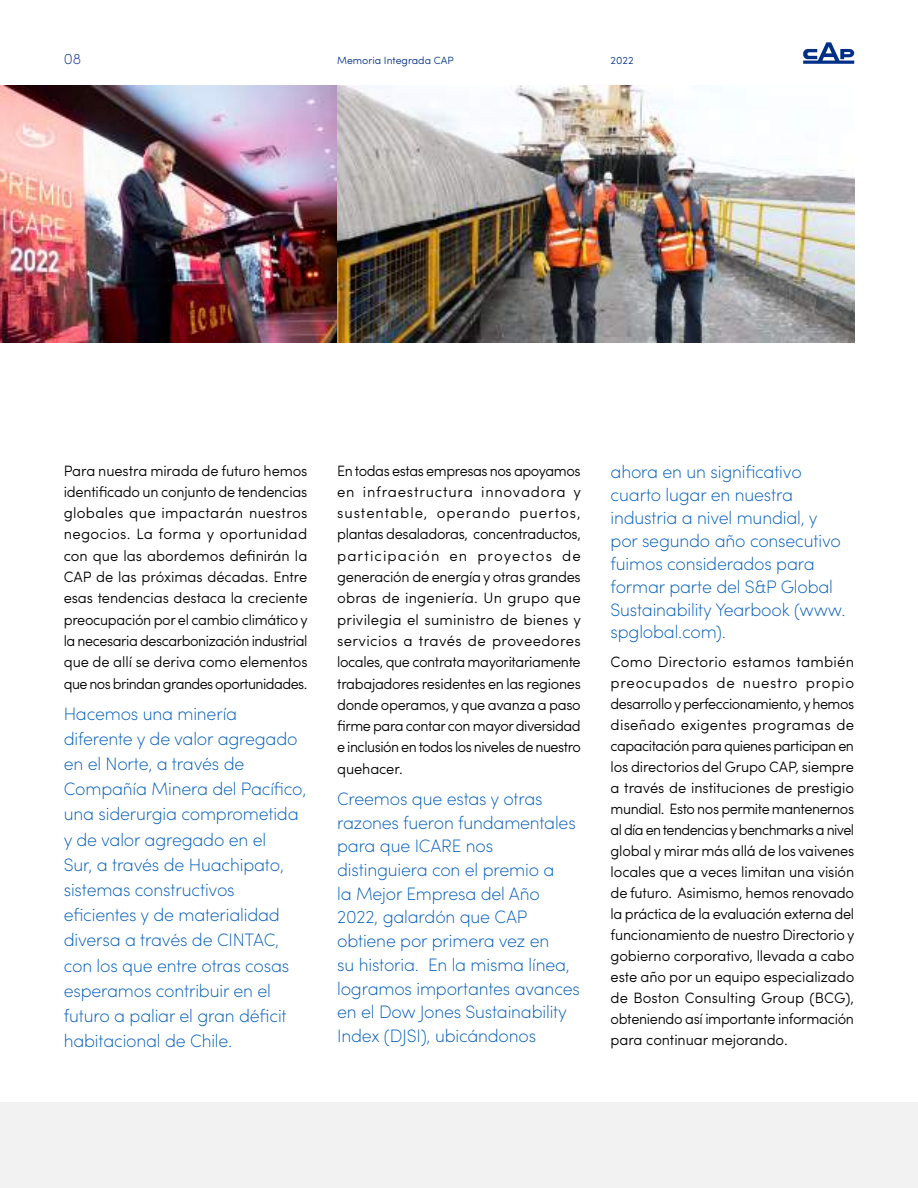
<style>
.page{position:relative;width:918px;height:1188px;background:#fff}
.page>*{position:absolute;margin:0;border:0;box-sizing:border-box;transform-origin:0 0}
.t1{font:200 18px/25.2px "Sofia Pro";letter-spacing:-.01em;color:#005cb8}
.t2{font:300 15px/21.3px "Sofia Pro";letter-spacing:-.03em;color:#000;text-align:justify}
.t3{font:200 15px "Sofia Pro";color:#002f87}
.t4{font:300 10.5px "Sofia Pro";color:#002f87}
</style>
<div class="page">
<svg style="left:803px;top:42px;width:51px;height:22px"></svg>
<div style="left:0;top:1103px;width:918px;height:85px;background:#f2f2f2"></div>
<img style="left:0;top:85px;width:854px;height:257px">
<p class="t3" style="left:64px;top:48px;width:19px">08</p>
<p class="t4" style="left:337px;top:52px;width:118px">Memoria Integrada CAP</p>
<p class="t4" style="left:611px;top:52px;width:24px">2022</p>
<p class="t2" style="left:64px;top:459px;width:246px">Para nuestra mirada de futuro hemos identificado un conjunto de tendencias globales que impactarán nuestros negocios. La forma y oportunidad con que las abordemos definirán la CAP de las próximas décadas. Entre esas tendencias destaca la creciente preocupación por el cambio climático y la necesaria descarbonización industrial que de allí se deriva como elementos que nos brindan grandes oportunidades.</p>
<p class="t1" style="left:64px;top:700px;width:244px">Hacemos una minería diferente y de valor agregado en el Norte, a través de<br>Compañía Minera del Pacífico, una siderurgia comprometida y de valor agregado en el<br>Sur, a través de Huachipato, sistemas constructivos eficientes y de materialidad diversa a través de CINTAC, con los que entre otras cosas esperamos contribuir en el futuro a paliar el gran déficit habitacional de Chile.</p>
<p class="t2" style="left:337px;top:459px;width:246px">En todas estas empresas nos apoyamos en infraestructura innovadora y sustentable, operando puertos, plantas desaladoras, concentraductos, participación en proyectos de generación de energía y otras grandes obras de ingeniería. Un grupo que privilegia el suministro de bienes y servicios a través de proveedores locales, que contrata mayoritariamente trabajadores residentes en las regiones donde operamos, y que avanza a paso firme para contar con mayor diversidad e inclusión en todos los niveles de nuestro quehacer.</p>
<p class="t1" style="left:337px;top:786px;width:244px;line-height:23.7px">Creemos que estas y otras razones fueron fundamentales para que ICARE nos distinguiera con el premio a<br>la Mejor Empresa del Año<br>2022, galardón que CAP obtiene por primera vez en<br>su historia. En la misma línea, logramos importantes avances en el Dow Jones Sustainability<br>Index (DJSI), ubicándonos</p>
<p class="t1" style="left:611px;top:459px;width:237px;line-height:23px">ahora en un significativo cuarto lugar en nuestra industria a nivel mundial, y por segundo año consecutivo fuimos considerados para formar parte del S&amp;P Global<br>Sustainability Yearbook (www. spglobal.com).</p>
<p class="t2" style="left:611px;top:650px;width:246px">Como Directorio estamos también preocupados de nuestro propio desarrollo y perfeccionamiento, y hemos diseñado exigentes programas de capacitación para quienes participan en los directorios del Grupo CAP, siempre a través de instituciones de prestigio mundial. Esto nos permite mantenernos al día en tendencias y benchmarks a nivel global y mirar más allá de los vaivenes locales que a veces limitan una visión de futuro. Asimismo, hemos renovado la práctica de la evaluación externa del funcionamiento de nuestro Directorio y gobierno corporativo, llevada a cabo este año por un equipo especializado de Boston Consulting Group (BCG), obteniendo así importante información para continuar mejorando.</p>
</div>
